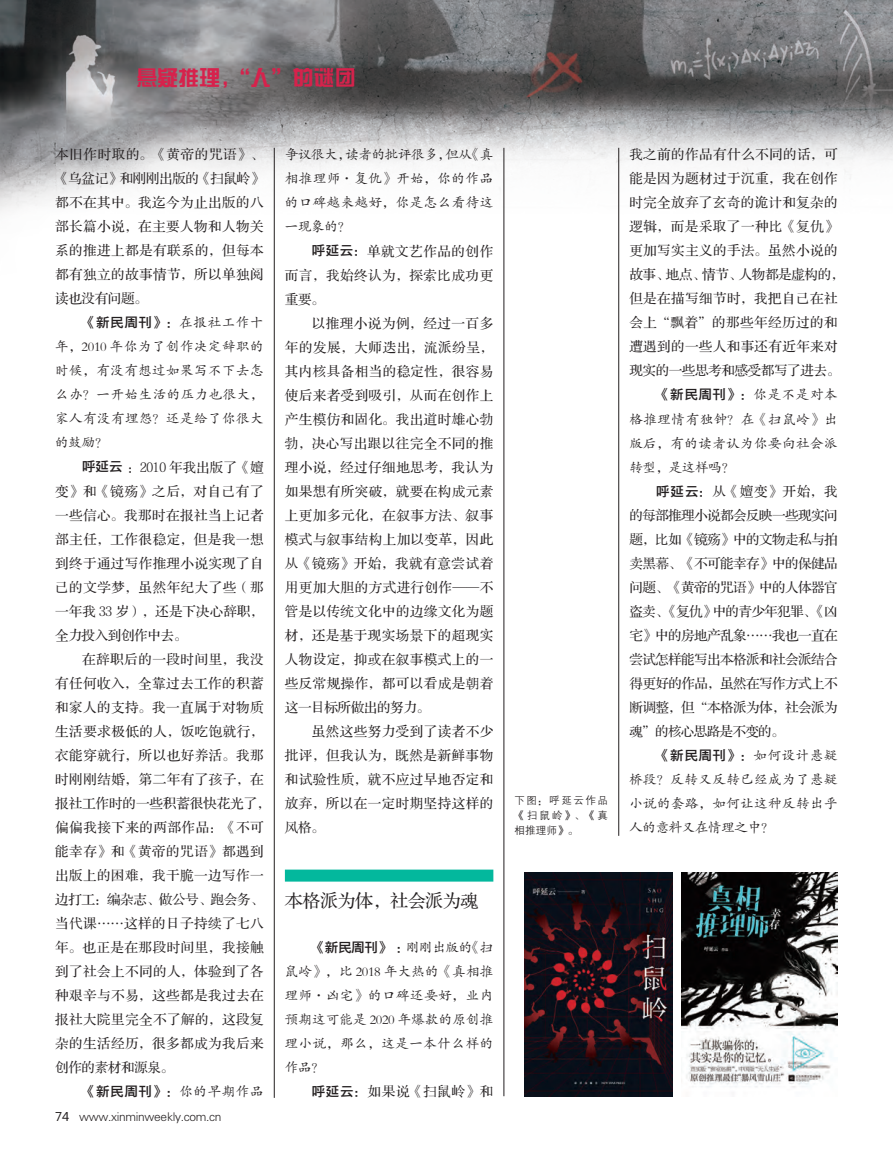
<style>
.page{position:relative;width:893px;height:1157px;background:#fff}
.page>*{position:absolute;margin:0;border:0;box-sizing:border-box;transform-origin:0 0}
.t1{font:21px "FZZYK GBK1 0";color:#d6224c}
.t2{font:18px "FZS3 K GBK1 0";letter-spacing:-.025em;color:#231f20}
.t3{font:13.5px "FZS3 K GBK1 0";letter-spacing:.035em;color:#231f20}
.t4{font:13.5px "FZKTJW GB1 0";letter-spacing:.035em;color:#231f20}
.t5{font:13.5px "FZS3 K GBK1 0";letter-spacing:-.035em;color:#231f20}
.t6{font:13.5px "FZS3 K GBK1 0";letter-spacing:-.025em;color:#231f20}
.t7{font:13.5px "FZYDZHJW GB1 0";letter-spacing:.045em;color:#231f20}
.t8{font:13.5px "FZS3 K GBK1 0";letter-spacing:-.04em;color:#231f20}
.t9{font:13.5px "FZS3 K GBK1 0";letter-spacing:.005em;color:#231f20}
.t10{font:13.5px "FZS3 K GBK1 0";letter-spacing:-.045em;color:#231f20}
.t11{font:13.5px "FZKTJW GB1 0";letter-spacing:-.025em;color:#231f20}
.t12{font:13.5px "FZKTJW GB1 0";letter-spacing:.01em;color:#231f20}
.t13{font:13.5px "FZS3 K GBK1 0";letter-spacing:-.005em;color:#231f20}
.t14{font:12px "FZXH1 JW GB1 0";letter-spacing:-.025em;color:#231f20}
.t15{font:10.5px/15px "FZZDXJW GB1 0";letter-spacing:.15em;color:#231f20;text-align:justify}
.s1{font-family:"FZKTJW GB1 0"}
.s2{font-family:"FZYDZHJW GB1 0"}
.s3{font-family:"Microsoft Ya Hei"}
</style>
<div class="page">
<img style="left:0;top:0;width:893px;height:1098px">
<div style="left:285px;top:869px;width:208px;height:12px;background:#03b89d"></div>
<hr style="left:618px;top:148px;width:1px;height:688px;background:#231f20">
<hr style="left:274px;top:148px;width:1px;height:949px;background:#231f20">
<hr style="left:504px;top:148px;width:1px;height:948px;background:#231f20">
<img style="left:524px;top:872px;width:148px;height:224px">
<img style="left:681px;top:872px;width:157px;height:224px">
<h1 class="t1" style="left:136px;top:66px;width:221px">悬疑推理，“人”的谜团</h1>
<p class="t3" style="left:55px;top:148px;width:210px">本旧作时取的。《黄帝的咒语》、</p>
<p class="t6" style="left:55px;top:172px;width:210px">《乌盆记》和刚刚出版的《扫鼠岭》</p>
<p class="t3" style="left:55px;top:196px;width:210px">都不在其中。我迄今为止出版的八</p>
<p class="t3" style="left:55px;top:220px;width:210px">部长篇小说，在主要人物和人物关</p>
<p class="t3" style="left:55px;top:244px;width:210px">系的推进上都是有联系的，但每本</p>
<p class="t3" style="left:55px;top:268px;width:210px">都有独立的故事情节，所以单独阅</p>
<p class="t3" style="left:55px;top:292px;width:94px">读也没有问题。</p>
<p class="t7" style="left:82px;top:315px;width:183px">《新民周刊》：<span class="s1">在报社工作十</span></p>
<p class="t4" style="left:55px;top:340px;width:210px">年，2010 年你为了创作决定辞职的</p>
<p class="t4" style="left:55px;top:364px;width:210px">时候，有没有想过如果写不下去怎</p>
<p class="t4" style="left:55px;top:388px;width:210px">么办？一开始生活的压力也很大，</p>
<p class="t4" style="left:55px;top:412px;width:210px">家人有没有埋怨？还是给了你很大</p>
<p class="t4" style="left:55px;top:436px;width:54px">的鼓励？</p>
<p class="t9" style="left:82px;top:460px;width:183px"><span class="s2">呼延云</span> ：2010 年我出版了《嬗</p>
<p class="t3" style="left:55px;top:484px;width:210px">变》和《镜殇》之后，对自己有了</p>
<p class="t3" style="left:55px;top:508px;width:210px">一些信心。我那时在报社当上记者</p>
<p class="t3" style="left:55px;top:532px;width:210px">部主任，工作很稳定，但是我一想</p>
<p class="t3" style="left:55px;top:556px;width:210px">到终于通过写作推理小说实现了自</p>
<p class="t3" style="left:55px;top:580px;width:210px">己的文学梦，虽然年纪大了些（那</p>
<p class="t9" style="left:55px;top:604px;width:210px">一年我 33 岁），还是下决心辞职，</p>
<p class="t6" style="left:55px;top:628px;width:133px">全力投入到创作中去。</p>
<p class="t3" style="left:82px;top:652px;width:183px">在辞职后的一段时间里，我没</p>
<p class="t3" style="left:55px;top:676px;width:210px">有任何收入，全靠过去工作的积蓄</p>
<p class="t3" style="left:55px;top:700px;width:210px">和家人的支持。我一直属于对物质</p>
<p class="t3" style="left:55px;top:724px;width:210px">生活要求极低的人，饭吃饱就行，</p>
<p class="t3" style="left:55px;top:748px;width:210px">衣能穿就行，所以也好养活。我那</p>
<p class="t3" style="left:55px;top:772px;width:210px">时刚刚结婚，第二年有了孩子，在</p>
<p class="t13" style="left:55px;top:796px;width:217px">报社工作时的一些积蓄很快花光了，</p>
<p class="t3" style="left:55px;top:820px;width:210px">偏偏我接下来的两部作品：《不可</p>
<p class="t3" style="left:55px;top:844px;width:210px">能幸存》和《黄帝的咒语》都遇到</p>
<p class="t3" style="left:55px;top:868px;width:210px">出版上的困难，我干脆一边写作一</p>
<p class="t6" style="left:55px;top:892px;width:210px">边打工：编杂志、做公号、跑会务、</p>
<p class="t3" style="left:55px;top:916px;width:210px">当代课……这样的日子持续了七八</p>
<p class="t3" style="left:55px;top:940px;width:210px">年。也正是在那段时间里，我接触</p>
<p class="t3" style="left:55px;top:964px;width:210px">到了社会上不同的人，体验到了各</p>
<p class="t3" style="left:55px;top:988px;width:210px">种艰辛与不易，这些都是我过去在</p>
<p class="t3" style="left:55px;top:1012px;width:210px">报社大院里完全不了解的，这段复</p>
<p class="t3" style="left:55px;top:1036px;width:210px">杂的生活经历，很多都成为我后来</p>
<p class="t6" style="left:55px;top:1060px;width:120px">创作的素材和源泉。</p>
<p class="t7" style="left:82px;top:1083px;width:183px">《新民周刊》：<span class="s1">你的早期作品</span></p>
<p class="t14" style="left:55px;top:1109px;width:168px"><span class="s3">74</span> www.xinminweekly.com.cn</p>
<p class="t11" style="left:285px;top:148px;width:210px">争议很大，读者的批评很多，但从《真</p>
<p class="t4" style="left:285px;top:172px;width:210px">相推理师·复仇》开始，你的作品</p>
<p class="t4" style="left:285px;top:196px;width:210px">的口碑越来越好，你是怎么看待这</p>
<p class="t4" style="left:285px;top:220px;width:68px">一现象的？</p>
<p class="t3" style="left:312px;top:244px;width:183px"><span class="s2">呼延云：</span>单就文艺作品的创作</p>
<p class="t3" style="left:285px;top:268px;width:210px">而言，我始终认为，探索比成功更</p>
<p class="t3" style="left:285px;top:292px;width:41px">重要。</p>
<p class="t3" style="left:312px;top:316px;width:183px">以推理小说为例，经过一百多</p>
<p class="t3" style="left:285px;top:340px;width:210px">年的发展，大师迭出，流派纷呈，</p>
<p class="t3" style="left:285px;top:364px;width:210px">其内核具备相当的稳定性，很容易</p>
<p class="t3" style="left:285px;top:388px;width:210px">使后来者受到吸引，从而在创作上</p>
<p class="t3" style="left:285px;top:412px;width:210px">产生模仿和固化。我出道时雄心勃</p>
<p class="t3" style="left:285px;top:436px;width:210px">勃，决心写出跟以往完全不同的推</p>
<p class="t3" style="left:285px;top:460px;width:210px">理小说，经过仔细地思考，我认为</p>
<p class="t3" style="left:285px;top:484px;width:210px">如果想有所突破，就要在构成元素</p>
<p class="t3" style="left:285px;top:508px;width:210px">上更加多元化，在叙事方法、叙事</p>
<p class="t3" style="left:285px;top:532px;width:210px">模式与叙事结构上加以变革，因此</p>
<p class="t3" style="left:285px;top:556px;width:210px">从《镜殇》开始，我就有意尝试着</p>
<p class="t3" style="left:285px;top:580px;width:210px">用更加大胆的方式进行创作——不</p>
<p class="t3" style="left:285px;top:604px;width:210px">管是以传统文化中的边缘文化为题</p>
<p class="t3" style="left:285px;top:628px;width:210px">材，还是基于现实场景下的超现实</p>
<p class="t3" style="left:285px;top:652px;width:210px">人物设定，抑或在叙事模式上的一</p>
<p class="t3" style="left:285px;top:676px;width:210px">些反常规操作，都可以看成是朝着</p>
<p class="t6" style="left:285px;top:700px;width:147px">这一目标所做出的努力。</p>
<p class="t3" style="left:312px;top:724px;width:183px">虽然这些努力受到了读者不少</p>
<p class="t3" style="left:285px;top:748px;width:210px">批评，但我认为，既然是新鲜事物</p>
<p class="t3" style="left:285px;top:772px;width:210px">和试验性质，就不应过早地否定和</p>
<p class="t3" style="left:285px;top:796px;width:210px">放弃，所以在一定时期坚持这样的</p>
<p class="t3" style="left:285px;top:820px;width:41px">风格。</p>
<p class="t2" style="left:285px;top:892px;width:195px">本格派为体，社会派为魂</p>
<p class="t7" style="left:312px;top:939px;width:183px">《新民周刊》 ：<span class="s1">刚刚出版的《扫</span></p>
<p class="t4" style="left:285px;top:964px;width:210px">鼠岭》，比 2018 年大热的《真相推</p>
<p class="t4" style="left:285px;top:988px;width:210px">理师·凶宅》的口碑还要好，业内</p>
<p class="t12" style="left:285px;top:1012px;width:210px">预期这可能是 2020 年爆款的原创推</p>
<p class="t4" style="left:285px;top:1036px;width:210px">理小说，那么，这是一本什么样的</p>
<p class="t4" style="left:285px;top:1060px;width:41px">作品？</p>
<p class="t3" style="left:312px;top:1084px;width:183px"><span class="s2">呼延云：</span>如果说《扫鼠岭》和</p>
<p class="t15" style="left:514px;top:793px;width:95px">下图：呼延云作品《扫鼠岭》、《真相推理师》。</p>
<p class="t3" style="left:629px;top:148px;width:210px">我之前的作品有什么不同的话，可</p>
<p class="t3" style="left:629px;top:172px;width:210px">能是因为题材过于沉重，我在创作</p>
<p class="t3" style="left:629px;top:196px;width:210px">时完全放弃了玄奇的诡计和复杂的</p>
<p class="t3" style="left:629px;top:220px;width:210px">逻辑，而是采取了一种比《复仇》</p>
<p class="t3" style="left:629px;top:244px;width:210px">更加写实主义的手法。虽然小说的</p>
<p class="t6" style="left:629px;top:268px;width:217px">故事、地点、情节、人物都是虚构的，</p>
<p class="t3" style="left:629px;top:292px;width:210px">但是在描写细节时，我把自己在社</p>
<p class="t3" style="left:629px;top:316px;width:210px">会上“飘着”的那些年经历过的和</p>
<p class="t3" style="left:629px;top:340px;width:210px">遭遇到的一些人和事还有近年来对</p>
<p class="t6" style="left:629px;top:364px;width:212px">现实的一些思考和感受都写了进去。</p>
<p class="t7" style="left:656px;top:387px;width:183px">《新民周刊》：<span class="s1">你是不是对本</span></p>
<p class="t4" style="left:629px;top:412px;width:210px">格推理情有独钟？在《扫鼠岭》出</p>
<p class="t4" style="left:629px;top:436px;width:210px">版后，有的读者认为你要向社会派</p>
<p class="t4" style="left:629px;top:460px;width:107px">转型，是这样吗？</p>
<p class="t3" style="left:656px;top:484px;width:183px"><span class="s2">呼延云：</span>从《嬗变》开始，我</p>
<p class="t8" style="left:629px;top:508px;width:210px">的每部推理小说都会反映一些现实问</p>
<p class="t5" style="left:629px;top:532px;width:210px">题，比如《镜殇》中的文物走私与拍</p>
<p class="t5" style="left:629px;top:556px;width:210px">卖黑幕、《不可能幸存》中的保健品</p>
<p class="t5" style="left:629px;top:580px;width:210px">问题、《黄帝的咒语》中的人体器官</p>
<p class="t10" style="left:629px;top:604px;width:210px">盗卖、《复仇》中的青少年犯罪、《凶</p>
<p class="t5" style="left:629px;top:628px;width:210px">宅》中的房地产乱象……我也一直在</p>
<p class="t8" style="left:629px;top:652px;width:210px">尝试怎样能写出本格派和社会派结合</p>
<p class="t5" style="left:629px;top:676px;width:210px">得更好的作品，虽然在写作方式上不</p>
<p class="t5" style="left:629px;top:700px;width:210px">断调整，但“本格派为体，社会派为</p>
<p class="t10" style="left:629px;top:724px;width:157px">魂”的核心思路是不变的。</p>
<p class="t7" style="left:656px;top:747px;width:183px">《新民周刊》：<span class="s1">如何设计悬疑</span></p>
<p class="t4" style="left:629px;top:772px;width:210px">桥段？反转又反转已经成为了悬疑</p>
<p class="t4" style="left:629px;top:796px;width:210px">小说的套路，如何让这种反转出乎</p>
<p class="t11" style="left:629px;top:820px;width:147px">人的意料又在情理之中？</p>
</div>
